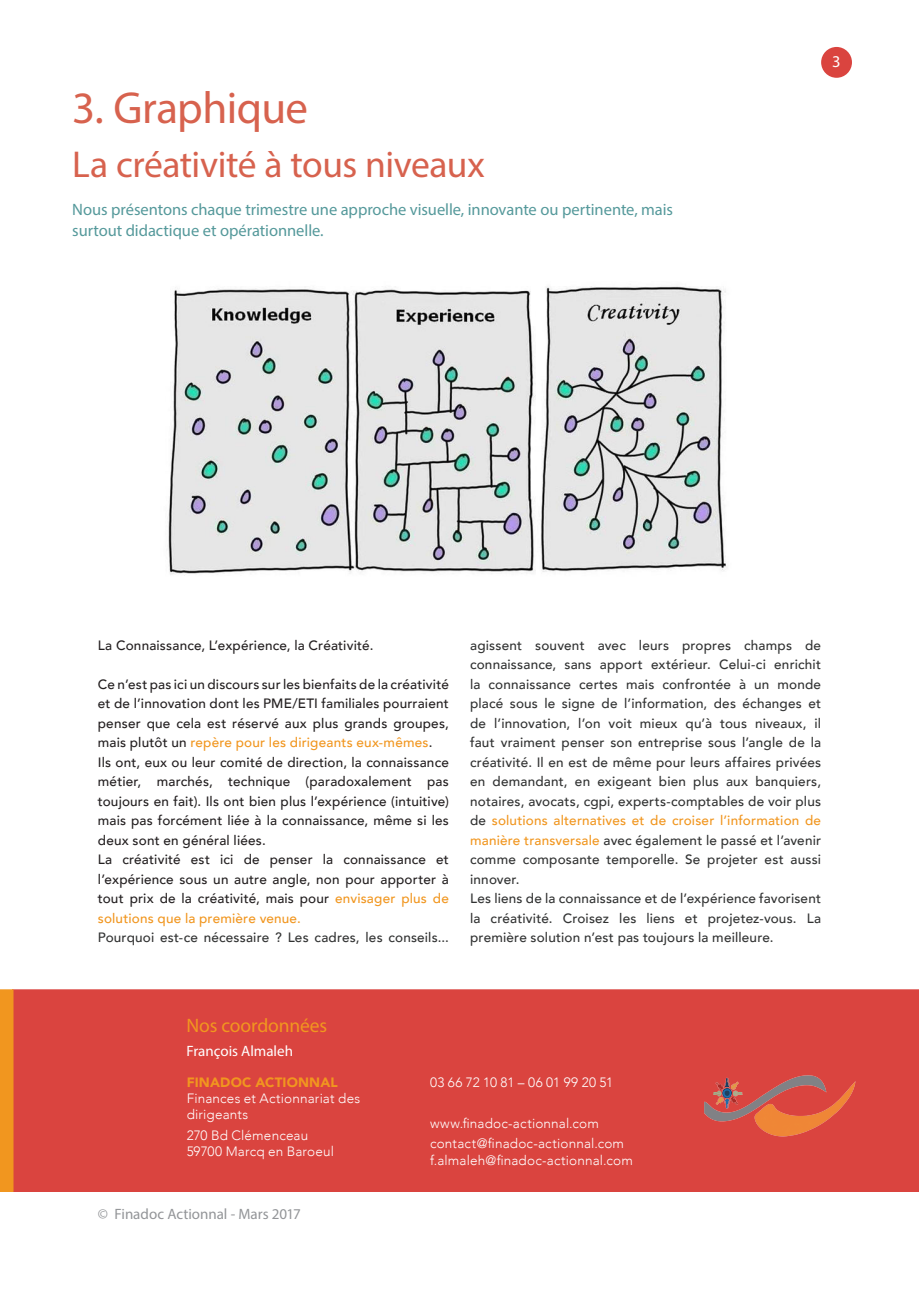
<style>
.page{position:relative;width:919px;height:1289px;background:#fff}
.page>*{position:absolute;margin:0;border:0;box-sizing:border-box;transform-origin:0 0}
.t1{font:45px "Myriad Pro";letter-spacing:-.01em;color:#d7624e}
.t2{font:37.5px "Myriad Pro";letter-spacing:-.015em;color:#d7624e}
.t3{font:19.5px "Myriad Pro";letter-spacing:-.005em;color:#f1961f}
.t4{font:16.5px/21px "Myriad Pro";letter-spacing:-.005em;color:#55999b}
.Fotolia_W{font:15px "Myriad Pro";color:#939598}
.t5{font:15px "Myriad Pro";color:#fff}
.Body_Text{font:500 13.5px/19.5px "Avenir";letter-spacing:.015em;color:#313232;text-align:justify}
.Body_Text-2{font:500 13.5px/19.5px "Avenir";letter-spacing:.015em;color:#231f20;text-align:justify}
.t6{font:300 13.5px/16.2px "Avenir";letter-spacing:.015em;color:#fff}
.s1{color:#f1961f}
.s2{font-weight:900;color:#f1961f}
</style>
<div class="page">
<div style="left:821px;top:47px;width:30px;height:31px;background:#da443f;border-radius:50%"></div>
<div style="left:14px;top:989px;width:904px;height:202px;background:#da443f"></div>
<svg style="left:0;top:989px;width:14px;height:202px;background:#f09320"></svg>
<img style="left:704px;top:1075px;width:152px;height:62px">
<img style="left:168px;top:286px;width:559px;height:290px">
<p class="t1" style="left:72px;top:80px;width:237px">3. Graphique</p>
<p class="t2" style="left:72px;top:141px;width:414px">La créativité à tous niveaux</p>
<p class="t4" style="left:72px;top:199px;width:602px">Nous présentons chaque trimestre une approche visuelle, innovante ou pertinente, mais surtout didactique et opérationnelle.</p>
<p class="Body_Text-2" style="left:98px;top:634px;width:277px">La Connaissance, L’expérience, la Créativité.</p>
<p class="Body_Text-2" style="left:98px;top:673px;width:352px">Ce n’est pas ici un discours sur les bienfaits de la créativité et de l’innovation dont les PME/ETI familiales pourraient penser que cela est réservé aux plus grands groupes, mais plutôt un <span class="s1">repère pour les dirigeants eux-mêmes</span>.</p>
<p class="Body_Text-2" style="left:98px;top:751px;width:352px">Ils ont, eux ou leur comité de direction, la connaissance métier, marchés, technique (paradoxalement pas toujours en fait). Ils ont bien plus l’expérience (intuitive) mais pas forcément liée à la connaissance, même si les deux sont en général liées.</p>
<p class="Body_Text-2" style="left:98px;top:849px;width:352px">La créativité est ici de penser la connaissance et l’expérience sous un autre angle, non pour apporter à tout prix de la créativité, mais pour <span class="s1">envisager plus de solutions que la première venue.</span></p>
<p class="Body_Text" style="left:98px;top:927px;width:352px">Pourquoi est-ce nécessaire ? Les cadres, les conseils...</p>
<p class="Body_Text" style="left:470px;top:634px;width:352px">agissent souvent avec leurs propres champs de connaissance, sans apport extérieur. Celui-ci enrichit la connaissance certes mais confrontée à un monde placé sous le signe de l’information, des échanges et de l’innovation, l’on voit mieux qu’à tous niveaux, il faut vraiment penser son entreprise sous l’angle de la créativité. Il en est de même pour leurs affaires privées en demandant, en exigeant bien plus aux banquiers, notaires, avocats, cgpi, experts-comptables de voir plus de <span class="s1">solutions alternatives et de croiser l’information de manière transversale</span> avec également le passé et l’avenir comme composante temporelle. Se projeter est aussi innover.</p>
<p class="Body_Text" style="left:470px;top:888px;width:352px">Les liens de la connaissance et de l’expérience favorisent la créativité. Croisez les liens et projetez-vous. La première solution n’est pas toujours la meilleure.</p>
<p class="t3" style="left:186px;top:1013px;width:142px">Nos coordonnées</p>
<p class="t5" style="left:186px;top:1041px;width:108px">François Almaleh</p>
<p class="t6" style="left:187px;top:1074px;width:175px"><span class="s2">FINADOC ACTIONNAL<br></span>Finances et Actionnariat des dirigeants</p>
<p class="t6" style="left:187px;top:1127px;width:149px">270 Bd Clémenceau<br>59700 Marcq en Baroeul</p>
<p class="Fotolia_W" style="left:98px;top:1205px;width:204px">© Finadoc Actionnal - Mars 2017</p>
<p class="t6" style="left:430px;top:1074px;width:184px">03 66 72 10 81 – 06 01 99 20 51</p>
<p class="t6" style="left:430px;top:1115px;width:170px">www.finadoc-actionnal.com</p>
<p class="t6" style="left:430px;top:1135px;width:204px">contact@finadoc-actionnal.com f.almaleh@finadoc-actionnal.com</p>
</div>
